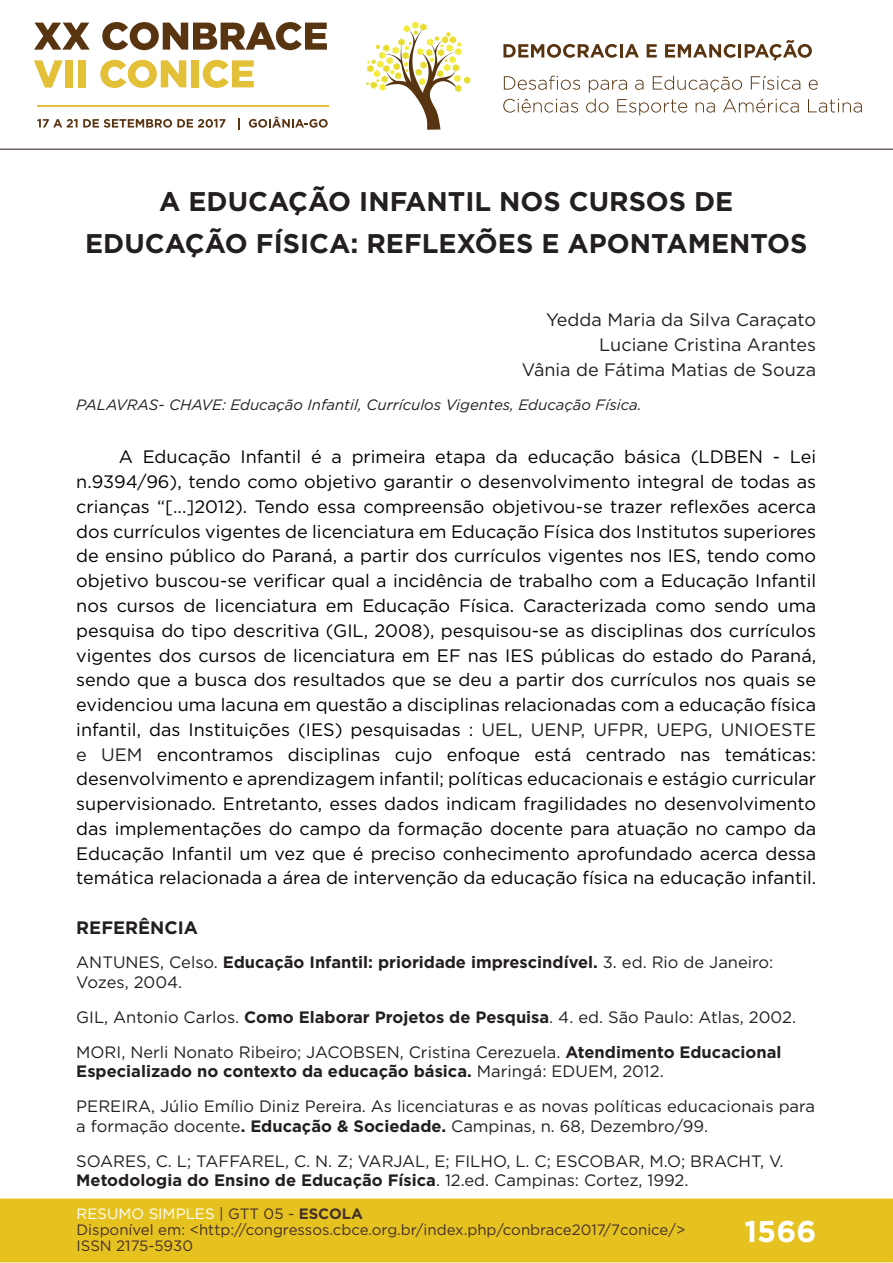
<style>
.page{position:relative;width:893px;height:1263px;background:#fff}
.page>*{position:absolute;margin:0;border:0;box-sizing:border-box;transform-origin:0 0}
.t1{font:700 30px "Gotham";color:#fff}
.t2{font:700 27px/41.2px "Gotham";color:#231f20;text-align:center}
.t3{font:18px/24.8px "Gotham";color:#000001;text-align:justify}
.t4{font:18px/24.8px "Gotham";color:#231f20;text-align:right}
.t5{font:700 18px "Gotham";color:#231f20}
.t6{font:16.5px/34.8px "Gotham";color:#231f20}
.t7{font:700 16.5px "Gotham";color:#231f20}
.t8{font:15px/16px "Gotham";color:#462f2a}
.t9{font:italic 15px "Gotham";color:#231f20}
.s1{color:#231f20}
.s2{font-weight:700}
.s3{font-weight:400}
.s4{color:#fff}
.s5{color:#442f2a}
.s6{font-weight:700;color:#442f2a}
</style>
<div class="page">
<div style="left:0;top:1198px;width:893px;height:64px;background:#e6c221;border:2px solid #e6c221"></div>
<svg style="left:34px;top:23px;width:56px;height:27px"></svg>
<svg style="left:102px;top:22px;width:225px;height:28px"></svg>
<svg style="left:34px;top:60px;width:29px;height:28px"></svg>
<div style="left:65px;top:60px;width:8px;height:27px;background:#e3c038"></div>
<div style="left:78px;top:60px;width:8px;height:27px;background:#e3c038"></div>
<svg style="left:100px;top:60px;width:86px;height:28px"></svg>
<div style="left:191px;top:60px;width:8px;height:27px;background:#e3c038"></div>
<svg style="left:203px;top:60px;width:51px;height:28px"></svg>
<svg style="left:37px;top:119px;width:188px;height:9px"></svg>
<svg style="left:238px;top:118px;width:2px;height:11px"></svg>
<svg style="left:249px;top:117px;width:79px;height:11px"></svg>
<hr style="left:37px;top:105px;width:291px;height:2px;background:#e3c038">
<svg style="left:366px;top:21px;width:105px;height:109px"></svg>
<svg style="left:503px;top:44px;width:136px;height:14px"></svg>
<svg style="left:647px;top:44px;width:10px;height:13px"></svg>
<svg style="left:665px;top:40px;width:147px;height:21px"></svg>
<svg style="left:504px;top:76px;width:76px;height:14px"></svg>
<svg style="left:809px;top:80px;width:9px;height:10px"></svg>
<svg style="left:503px;top:99px;width:75px;height:14px"></svg>
<svg style="left:586px;top:76px;width:214px;height:39px"></svg>
<svg style="left:808px;top:99px;width:54px;height:14px"></svg>
<hr style="left:0;top:149px;width:893px;height:1px;background:#442f2a">
<h2 class="t2" style="left:85px;top:181px;width:724px">A EDUCAÇÃO INFANTIL NOS CURSOS DE<br>EDUCAÇÃO FÍSICA: REFLEXÕES E APONTAMENTOS</h2>
<p class="t4" style="left:522px;top:307px;width:296px">Yedda Maria da Silva Caraçato<br>Luciane Cristina Arantes<br>Vânia de Fátima Matias de Souza</p>
<p class="t9" style="left:76px;top:395px;width:567px">PALAVRAS- CHAVE: Educação Infantil, Currículos Vigentes, Educação Física.</p>
<p class="t3" style="left:76px;top:444px;width:741px;text-indent:43px">A Educação Infantil é a primeira etapa da educação básica (LDBEN - Lei n.9394/96), tendo como objetivo garantir o desenvolvimento integral de todas as crianças “[...]2012). Tendo essa compreensão objetivou-se trazer reflexões acerca dos currículos vigentes de licenciatura em Educação Física dos Institutos superiores de ensino público do Paraná, a partir dos currículos vigentes nos IES, tendo como objetivo buscou-se verificar qual a incidência de trabalho com a Educação Infantil nos cursos de licenciatura em Educação Física. Caracterizada como sendo uma pesquisa do tipo descritiva (GIL, 2008), pesquisou-se as disciplinas dos currículos vigentes dos cursos de licenciatura em EF nas IES públicas do estado do Paraná, sendo que a busca dos resultados que se deu a partir dos currículos nos quais se evidenciou uma lacuna em questão a disciplinas relacionadas com a educação física infantil, das Instituições (IES) pesquisadas : <span class="s1">UEL, UENP, UFPR, UEPG, UNIOESTE e UEM</span> encontramos disciplinas cujo enfoque está centrado nas temáticas: desenvolvimento e aprendizagem infantil; políticas educacionais e estágio curricular supervisionado. Entretanto, esses dados indicam fragilidades no desenvolvimento das implementações do campo da formação docente para atuação no campo da Educação Infantil um vez que é preciso conhecimento aprofundado acerca dessa temática relacionada a área de intervenção da educação física na educação infantil.</p>
<p class="t5" style="left:76px;top:915px;width:123px">REFERÊNCIA</p>
<p class="t6" style="left:76px;top:952px;width:699px;line-height:19.8px">ANTUNES, Celso. <span class="s2">Educação Infantil: prioridade imprescindível.</span> 3. ed. Rio de Janeiro:<br>Vozes, 2004.</p>
<p class="t6" style="left:76px;top:999px;width:721px">GIL, Antonio Carlos. <span class="s2">Como Elaborar Projetos de Pesquisa</span>. 4. ed. São Paulo: Atlas, 2002.<br>MORI, Nerli Nonato Ribeiro; JACOBSEN, Cristina Cerezuela. <span class="s2">Atendimento Educacional</span></p>
<p class="t6" style="left:76px;top:1054px;width:740px"><span class="s2">Especializado no contexto da educação básica.</span> Maringá: EDUEM, 2012.<br>PEREIRA, Júlio Emílio Diniz Pereira. As licenciaturas e as novas políticas educacionais para</p>
<p class="t6" style="left:76px;top:1108px;width:709px">a formação docente<span class="s2">. Educação &amp; Sociedade.</span> Campinas, n. 68, Dezembro/99.<br>SOARES, C. L; TAFFAREL, C. N. Z; VARJAL, E; FILHO, L. C; ESCOBAR, M.O; BRACHT, V.</p>
<p class="t7" style="left:76px;top:1170px;width:614px">Metodologia do Ensino de Educação Física<span class="s3">. 12.ed. Campinas: Cortez, 1992.</span></p>
<p class="t8" style="left:77px;top:1205px;width:610px"><span class="s4">RESUMO SIMPLES</span> <span class="s5">| GTT 05 -</span> <span class="s6">ESCOLA<br></span>Disponível em: &lt;http://congressos.cbce.org.br/index.php/conbrace2017/7conice/&gt;<br>ISSN 2175-5930</p>
<h1 class="t1" style="left:744px;top:1212px;width:73px">1566</h1>
</div>
